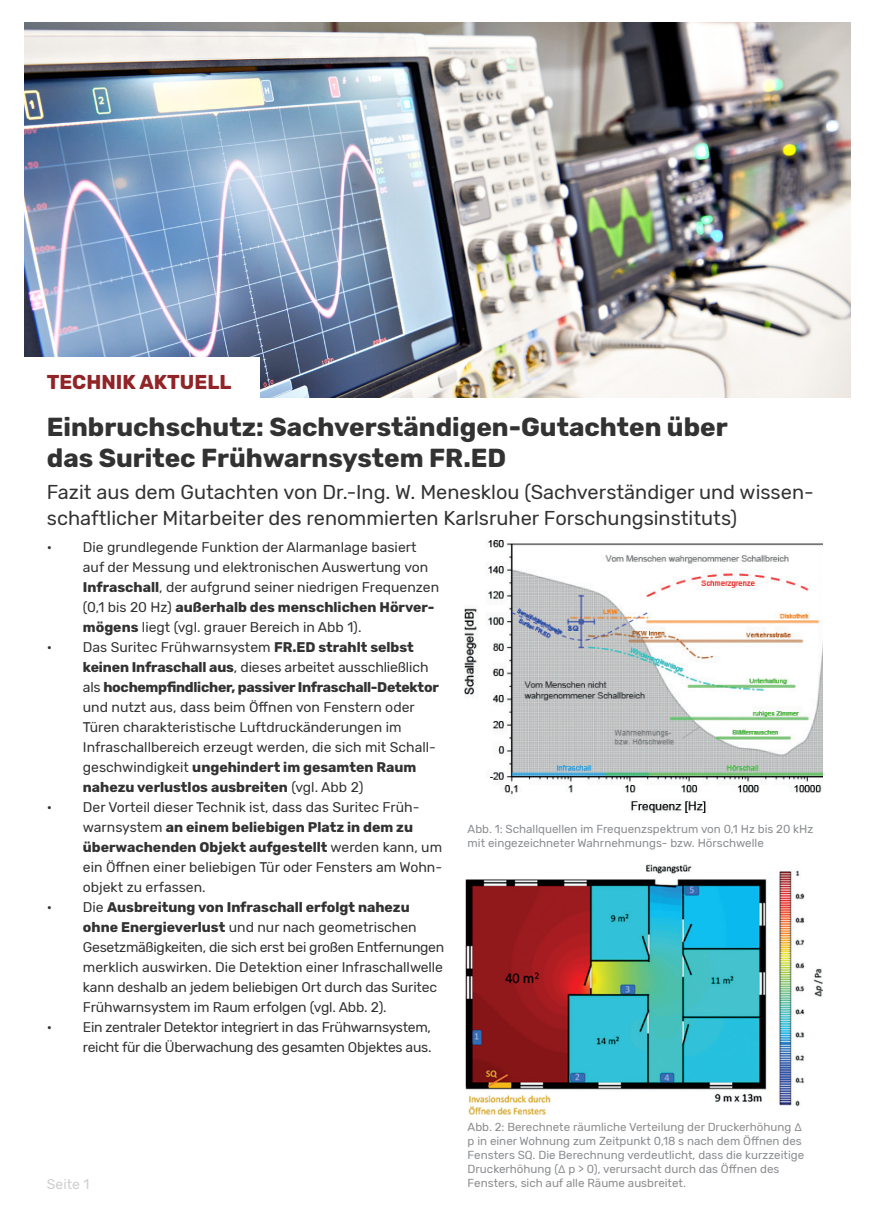
<style>
.page{position:relative;width:874px;height:1225px;background:#fff}
.page>*{position:absolute;margin:0;border:0;box-sizing:border-box;transform-origin:0 0}
.t1{font:700 26px/31.2px "Rubik";color:#333233}
.t2{font:20px/26px "Rubik";color:#333233}
.t3{font:700 20px "Rubik";color:#912427}
.t4{font:14px/20px "Rubik";color:#333233}
.t5{font:14px/20px "Rubik";letter-spacing:-.02em;color:#333233;text-align:right}
.t6{font:14px "Rubik";color:#cdced0}
.t7{font:11.6px/14px "Rubik";color:#8a8c8f}
.s1{font-weight:700}
</style>
<div class="page">
<img style="left:25px;top:23px;width:825px;height:374px">
<div style="left:0;top:357px;width:259px;height:45px;background:#fff"></div>
<img style="left:464px;top:540px;width:358px;height:273px">
<img style="left:465px;top:864px;width:357px;height:250px">
<h2 class="t3" style="left:47px;top:374px;width:186px">TECHNIK AKTUELL</h2>
<h1 class="t1" style="left:47px;top:414px;width:682px">Einbruchschutz: Sachverständigen-Gutachten über das Suritec Frühwarnsystem FR.ED</h1>
<h2 class="t2" style="left:47px;top:479px;width:768px">Fazit aus dem Gutachten von Dr.-Ing. W. Menesklou (Sachverständiger und wissen&shy;schaftlicher Mitarbeiter des renommierten Karlsruher Forschungsinstituts)</h2>
<p class="t4" style="left:83px;top:537px;width:357px;text-indent:-36px">• Die grundlegende Funktion der Alarmanlage basiert auf der Messung und elektronischen Auswertung von <span class="s1">Infraschall</span>, der aufgrund seiner niedrigen Frequenzen (0,1 bis 20 Hz) <span class="s1">außerhalb des menschlichen Hörver&shy;mögens</span> liegt (vgl. grauer Bereich in Abb 1).</p>
<p class="t4" style="left:83px;top:637px;width:357px;text-indent:-36px">• Das Suritec Frühwarnsystem <span class="s1">FR.ED strahlt selbst keinen Infraschall aus</span>, dieses arbeitet ausschließlich als <span class="s1">hochempfindlicher, passiver Infraschall-Detektor </span>und nutzt aus, dass beim Öffnen von Fenstern oder Türen charakteristische Luftdruckänderungen im Infraschallbereich erzeugt werden, die sich mit Schall&shy;geschwindigkeit <span class="s1">ungehindert im gesamten Raum nahezu verlustlos ausbreiten</span> (vgl. Abb 2)</p>
<p class="t4" style="left:83px;top:798px;width:360px;text-indent:-36px">• Der Vorteil dieser Technik ist, dass das Suritec Früh&shy;warnsystem <span class="s1">an einem beliebigen Platz in dem zu überwachenden Objekt aufgestellt</span> werden kann, um ein Öffnen einer beliebigen Tür oder Fensters am Wohn&shy;objekt zu erfassen.</p>
<p class="t4" style="left:83px;top:898px;width:363px;text-indent:-36px">• Die <span class="s1">Ausbreitung von Infraschall erfolgt nahezu ohne Energieverlust</span> und nur nach geometrischen Gesetzmäßigkeiten, die sich erst bei großen Entfernungen merklich auswirken. Die Detektion einer Infraschallwelle kann deshalb an jedem beliebigen Ort durch das Suritec Frühwarnsystem im Raum erfolgen (vgl. Abb. 2).</p>
<p class="t5" style="left:47px;top:1018px;width:386px">• Ein zentraler Detektor integriert in das Frühwarnsystem, reicht für die Überwachung des gesamten Objektes aus.</p>
<p class="t7" style="left:467px;top:822px;width:347px">Abb. 1: Schallquellen im Frequenzspektrum von 0,1 Hz bis 20 kHz mit eingezeichneter Wahrnehmungs- bzw. Hörschwelle</p>
<p class="t6" style="left:47px;top:1177px;width:44px">Seite 1</p>
<p class="t7" style="left:467px;top:1120px;width:338px">Abb. 2: Berechnete räumliche Verteilung der Druckerhöhung Δ p in einer Wohnung zum Zeitpunkt 0,18 s nach dem Öffnen des Fensters SQ. Die Berechnung verdeutlicht, dass die kurzzeitige Druckerhöhung (Δ p &gt; 0), verursacht durch das Öffnen des Fensters, sich auf alle Räume ausbreitet.</p>
</div>
